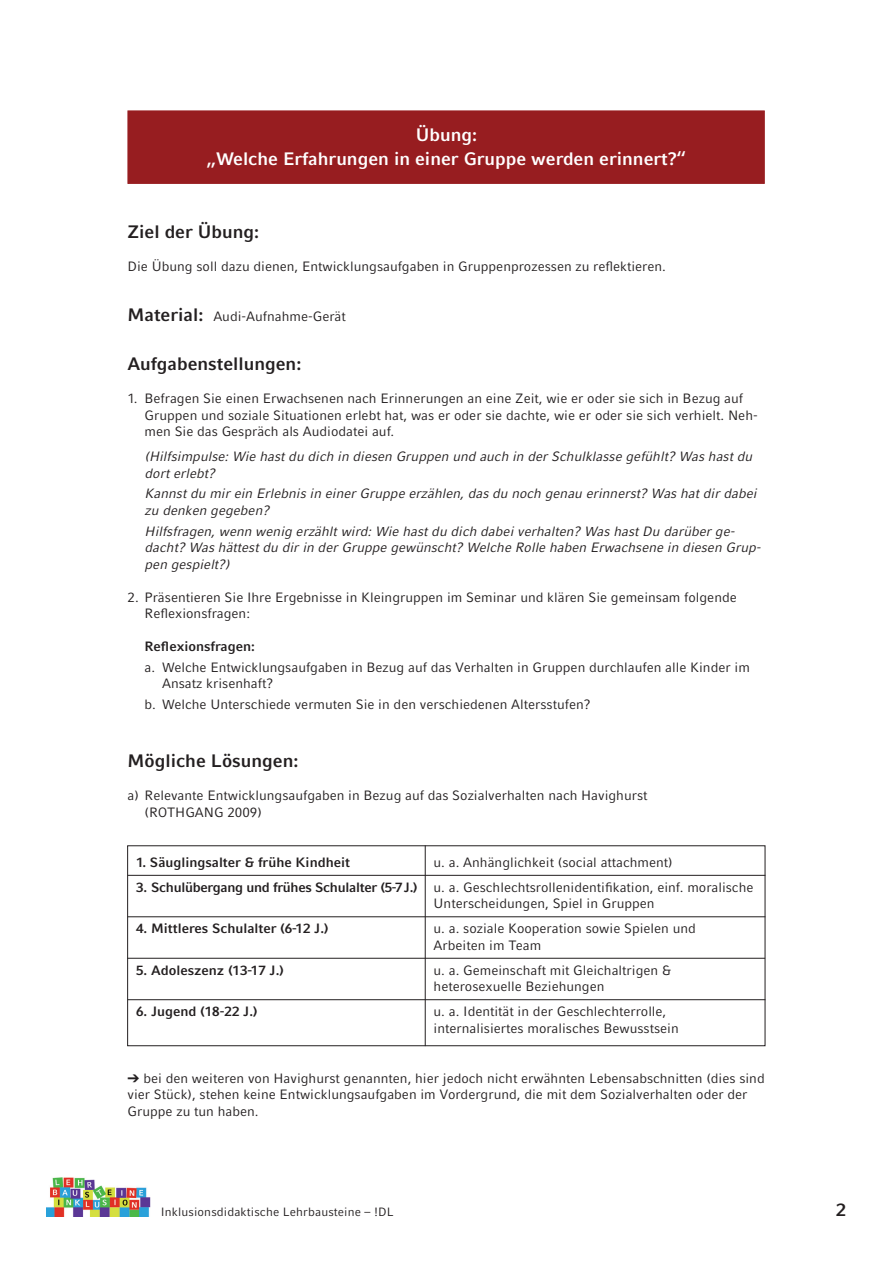
<style>
.page{position:relative;width:893px;height:1263px;background:#fff}
.page>*{position:absolute;margin:0;border:0;box-sizing:border-box;transform-origin:0 0}
.Head_12pt{font:700 18px "LMU Compatil Fact";color:#fff}
.Head_12pt-2{font:700 18px "LMU Compatil Fact";color:#231f20}
.Fließ{font:13.5px/16.5px "LMU Compatil Fact";color:#231f20}
.Fließ-2{font:italic 13.5px/16.5px "LMU Compatil Fact";color:#231f20}
.Fließ-3{font:700 13.5px "LMU Compatil Fact";color:#231f20}
.Head_12pt-3{font:13.5px "LMU Compatil Fact";color:#231f20}
.t1{font:12px "LMU Compatil Fact";letter-spacing:.01em;color:#231f20}
.s1{font-weight:700;font-size:18px}
.s2{font-weight:700}
</style>
<div class="page">
<img style="left:47px;top:1177px;width:104px;height:39px">
<div style="left:128px;top:111px;width:637px;height:73px;background:#971d20;border:1px solid #971d20"></div>
<hr style="left:128px;top:875px;width:637px;height:1px;background:#231f20">
<hr style="left:128px;top:916px;width:637px;height:1px;background:#231f20">
<hr style="left:127px;top:958px;width:638px;height:1px;background:#231f20">
<hr style="left:128px;top:999px;width:637px;height:1px;background:#231f20">
<div style="left:127px;top:845px;width:638px;height:201px;border:1px solid #231f20"></div>
<hr style="left:425px;top:845px;width:1px;height:201px;background:#231f20">
<p class="Head_12pt" style="left:416px;top:124px;width:63px">Übung:</p>
<p class="Head_12pt" style="left:207px;top:148px;width:481px">„Welche Erfahrungen in einer Gruppe werden erinnert?“</p>
<p class="Head_12pt-2" style="left:128px;top:221px;width:133px">Ziel der Übung:</p>
<p class="Fließ" style="left:128px;top:258px;width:540px">Die Übung soll dazu dienen, Entwicklungsaufgaben in Gruppenprozessen zu reflektieren.</p>
<p class="Head_12pt-3" style="left:128px;top:308px;width:220px"><span class="s1">Material:</span> Audi-Aufnahme-Gerät</p>
<p class="Head_12pt-2" style="left:128px;top:353px;width:175px">Aufgabenstellungen:</p>
<p class="Fließ" style="left:145px;top:390px;width:615px;text-indent:-17px">1. Befragen Sie einen Erwachsenen nach Erinnerungen an eine Zeit, wie er oder sie sich in Bezug auf<br>Gruppen und soziale Situationen erlebt hat, was er oder sie dachte, wie er oder sie sich verhielt. Neh&shy;men Sie das Gespräch als Audiodatei auf.</p>
<p class="Fließ-2" style="left:145px;top:448px;width:609px">(Hilfsimpulse: Wie hast du dich in diesen Gruppen und auch in der Schulklasse gefühlt? Was hast du dort erlebt?</p>
<p class="Fließ-2" style="left:145px;top:485px;width:614px">Kannst du mir ein Erlebnis in einer Gruppe erzählen, das du noch genau erinnerst? Was hat dir dabei zu denken gegeben?</p>
<p class="Fließ-2" style="left:145px;top:522px;width:618px">Hilfsfragen, wenn wenig erzählt wird: Wie hast du dich dabei verhalten? Was hast Du darüber ge&shy;dacht? Was hättest du dir in der Gruppe gewünscht? Welche Rolle haben Erwachsene in diesen Grup&shy;pen gespielt?)</p>
<p class="Fließ" style="left:145px;top:588px;width:594px;text-indent:-17px">2. Präsentieren Sie Ihre Ergebnisse in Kleingruppen im Seminar und klären Sie gemeinsam folgende<br>Reflexionsfragen:</p>
<p class="Fließ-3" style="left:145px;top:638px;width:112px">Reflexionsfragen:</p>
<p class="Fließ" style="left:162px;top:659px;width:589px;text-indent:-17px">a. Welche Entwicklungsaufgaben in Bezug auf das Verhalten in Gruppen durchlaufen alle Kinder im<br>Ansatz krisenhaft?</p>
<p class="Fließ" style="left:145px;top:696px;width:448px">b. Welche Unterschiede vermuten Sie in den verschiedenen Altersstufen?</p>
<p class="Head_12pt-2" style="left:128px;top:750px;width:172px">Mögliche Lösungen:</p>
<p class="Fließ" style="left:128px;top:787px;width:521px">a) Relevante Entwicklungsaufgaben in Bezug auf das Sozialverhalten nach Havighurst</p>
<p class="Fließ" style="left:145px;top:804px;width:119px">(ROTHGANG 2009)</p>
<p class="Fließ-3" style="left:136px;top:854px;width:216px">1. Säuglingsalter &amp; frühe Kindheit</p>
<p class="Fließ" style="left:434px;top:854px;width:241px">u. a. Anhänglichkeit (social attachment)</p>
<p class="Fließ" style="left:434px;top:879px;width:321px;text-indent:-297px"><span class="s2">3. Schulübergang und frühes Schulalter (5-7J.)</span> u. a. Geschlechtsrollenidentifikation, einf. moralische<br>Unterscheidungen, Spiel in Gruppen</p>
<p class="Fließ-3" style="left:136px;top:920px;width:194px">4. Mittleres Schulalter (6-12 J.)</p>
<p class="Fließ" style="left:434px;top:920px;width:264px">u. a. soziale Kooperation sowie Spielen und</p>
<p class="Fließ" style="left:434px;top:937px;width:109px">Arbeiten im Team</p>
<p class="Fließ-3" style="left:136px;top:962px;width:149px">5. Adoleszenz (13-17 J.)</p>
<p class="Fließ" style="left:434px;top:962px;width:239px">u. a. Gemeinschaft mit Gleichaltrigen &amp;</p>
<p class="Fließ" style="left:434px;top:978px;width:172px">heterosexuelle Beziehungen</p>
<p class="Fließ-3" style="left:136px;top:1003px;width:123px">6. Jugend (18-22 J.)</p>
<p class="Fließ" style="left:434px;top:1003px;width:234px">u. a. Identität in der Geschlechterrolle,</p>
<p class="Fließ" style="left:434px;top:1020px;width:247px">internalisiertes moralisches Bewusstsein</p>
<p class="Fließ" style="left:128px;top:1070px;width:639px">➔ bei den weiteren von Havighurst genannten, hier jedoch nicht erwähnten Lebensabschnitten (dies sind vier Stück), stehen keine Entwicklungsaufgaben im Vordergrund, die mit dem Sozialverhalten oder der<br>Gruppe zu tun haben.</p>
<p class="t1" style="left:161px;top:1205px;width:234px">Inklusionsdidaktische Lehrbausteine – !DL</p>
<p class="Head_12pt-2" style="left:836px;top:1199px;width:12px">2</p>
</div>
